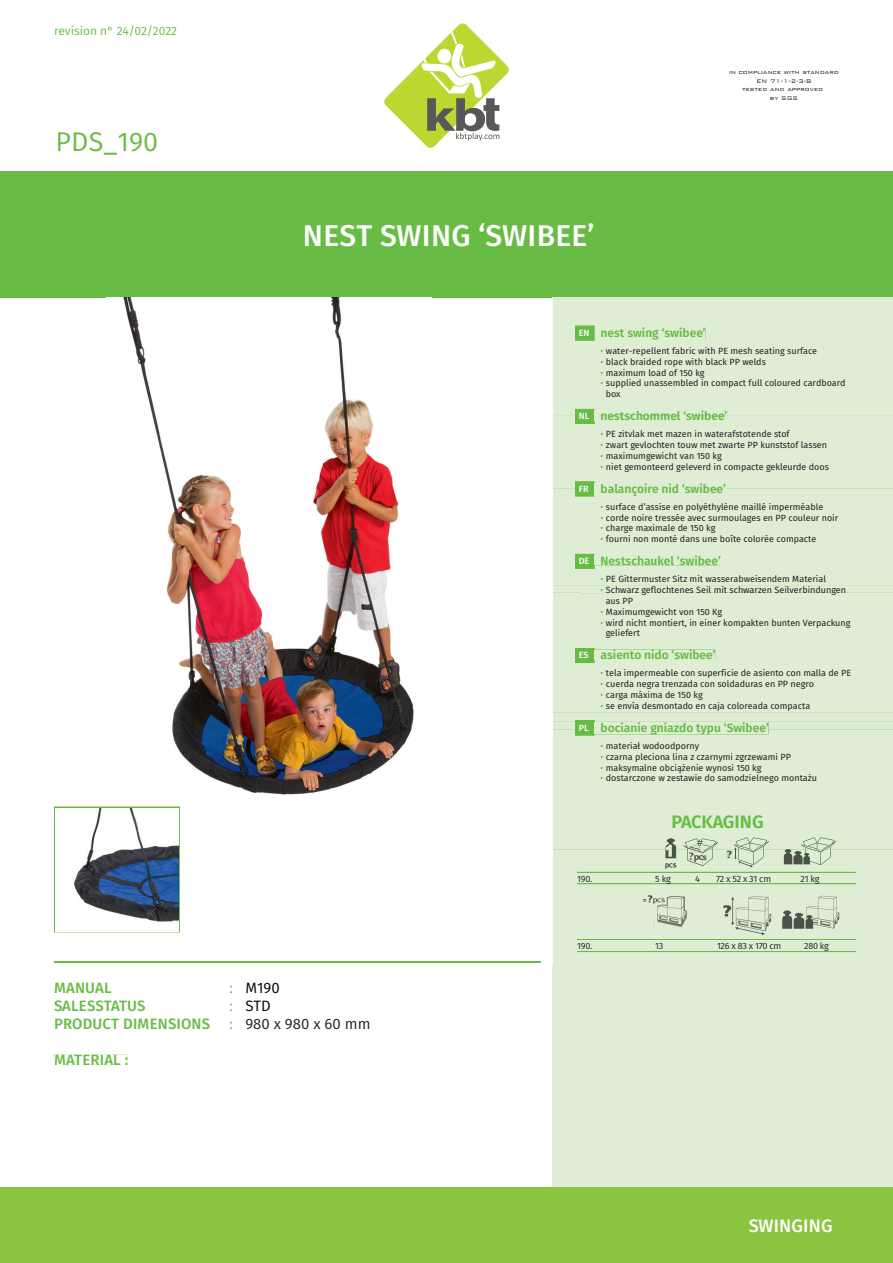
<style>
.page{position:relative;width:893px;height:1263px;background:#fff}
.page>*{position:absolute;margin:0;border:0;box-sizing:border-box;transform-origin:0 0}
.t1{font:500 30px "Fira Sans";letter-spacing:.01em;color:#fff}
.t2{font:27px "Fira Sans";color:#68bc45}
.t3{font:600 18px "Fira Sans";color:#68bc45}
.t4{font:500 18px "Fira Sans";letter-spacing:.01em;color:#fff}
.t5{font:500 15px "Fira Sans";letter-spacing:.01em;color:#68bc45}
.t6{font:15px "Fira Sans";color:#231f20}
.t7{font:15px/18px "Fira Sans";color:#000}
.t8{font:15px "Fira Sans";color:#68bc45}
.t9{font:600 12px "Fira Sans";color:#68bc45}
.t10{font:12px "Fira Sans";color:#68bc45}
.t11{font:700 10.95px "Eras ITC";color:#4a524a}
.t12{font:9.15px "Fira Sans";letter-spacing:-.03em;color:#231f20}
.t13{font:9px "Fira Sans";color:#231f20}
.t14{font:500 9px "Fira Sans";color:#fff}
.t15{font:700 8.25px "Fira Mono";color:#4a524a}
.t16{font:300 7.2px/8.6px "Bank Gothic BT";color:#231f20;text-align:center}
.s1{font-weight:500;font-size:9px}
.s2{color:#68bc45}
</style>
<div class="page">
<div style="left:0;top:178px;width:893px;height:120px;background:#68bc45"></div>
<div style="left:0;top:82px;width:893px;height:120px;background:#68bc45"></div>
<div style="left:0;top:1187px;width:893px;height:76px;background:#89c53f"></div>
<div style="left:0;top:0;width:893px;height:170px;background:#fff"></div>
<div style="left:553px;top:966px;width:340px;height:74px;background:#deedd4"></div>
<div style="left:553px;top:1040px;width:340px;height:96px;background:#deedd4"></div>
<div style="left:553px;top:1136px;width:340px;height:8px;background:#deedd4"></div>
<div style="left:553px;top:1144px;width:340px;height:42px;background:#deedd4"></div>
<hr style="left:54px;top:962px;width:487px;height:1px;background:#68bc45">
<svg style="left:55px;top:1054px;width:73px;height:11px"></svg>
<svg style="left:54px;top:806px;width:126px;height:126px"></svg>
<div style="left:553px;top:298px;width:340px;height:668px;background:#deedd4"></div>
<img style="left:637px;top:893px;width:56px;height:42px">
<img style="left:721px;top:893px;width:52px;height:42px">
<img style="left:780px;top:893px;width:70px;height:39px">
<img style="left:123px;top:298px;width:291px;height:497px">
<img style="left:56px;top:808px;width:123px;height:123px">
<svg style="left:384px;top:23px;width:125px;height:125px"></svg>
<img style="left:665px;top:838px;width:38px;height:31px">
<h3 class="t10" style="left:54px;top:23px;width:125px">revision n° 24/02/2022</h3>
<h2 class="t2" style="left:55px;top:123px;width:104px">PDS_190</h2>
<h1 class="t1" style="left:303px;top:214px;width:293px">NEST SWING ‘SWIBEE’</h1>
<p class="t16" style="left:729px;top:68px;width:111px">in compliance with standard<br>EN 71-1-2-3-8<br>tested and approved<br>by SGS</p>
<h3 class="t5" style="left:54px;top:977px;width:59px">MANUAL</h3>
<h3 class="t8" style="left:230px;top:977px;width:5px">:</h3>
<h3 class="t5" style="left:54px;top:995px;width:93px">SALESSTATUS</h3>
<h3 class="t8" style="left:229px;top:995px;width:5px">:</h3>
<h3 class="t5" style="left:54px;top:1013px;width:158px">PRODUCT DIMENSIONS</h3>
<h3 class="t8" style="left:229px;top:1013px;width:5px">:</h3>
<h3 class="t5" style="left:54px;top:1049px;width:76px">MATERIAL :</h3>
<h3 class="t7" style="left:245px;top:979px;width:36px">M190<br>STD</h3>
<h3 class="t6" style="left:245px;top:1013px;width:127px">980 x 980 x 60 mm</h3>
<h3 class="t9" style="left:584px;top:324px;width:124px"><span class="s1">S</span> nest swing ‘swibee’</h3>
<p class="t13" style="left:601px;top:345px;width:218px"><span class="s2">•</span> water-repellent fabric with PE mesh seating surface</p>
<p class="t13" style="left:601px;top:355px;width:167px"><span class="s2">•</span> black braided rope with black PP welds</p>
<p class="t13" style="left:601px;top:366px;width:105px"><span class="s2">•</span> maximum load of 150 kg</p>
<p class="t13" style="left:601px;top:377px;width:246px"><span class="s2">•</span> supplied unassembled in compact full coloured cardboard</p>
<h3 class="t9" style="left:579px;top:408px;width:150px"><span class="s1">ES</span> nestschommel ‘swibee’</h3>
<p class="t13" style="left:601px;top:428px;width:190px"><span class="s2">•</span> PE zitvlak met mazen in waterafstotende stof</p>
<p class="t13" style="left:601px;top:439px;width:228px"><span class="s2">•</span> zwart gevlochten touw met zwarte PP kunststof lassen</p>
<p class="t13" style="left:601px;top:449px;width:123px"><span class="s2">•</span> maximumgewicht van 150 kg</p>
<p class="t13" style="left:601px;top:460px;width:230px"><span class="s2">•</span> niet gemonteerd geleverd in compacte gekleurde doos</p>
<h3 class="t9" style="left:579px;top:480px;width:149px"><span class="s1">ES</span> balançoire nid ‘swibee’</h3>
<p class="t13" style="left:601px;top:500px;width:224px"><span class="s2">•</span> surface d’assise en polyéthylène maillé imperméable</p>
<p class="t13" style="left:601px;top:511px;width:239px"><span class="s2">•</span> corde noire tressée avec surmoulages en PP couleur noir</p>
<p class="t13" style="left:601px;top:522px;width:116px"><span class="s2">•</span> charge maximale de 150 kg</p>
<p class="t13" style="left:601px;top:533px;width:217px"><span class="s2">•</span> fourni non monté dans une boîte colorée compacte</p>
<h3 class="t9" style="left:579px;top:552px;width:144px"><span class="s1">ES</span> Nestschaukel ‘swibee’</h3>
<p class="t13" style="left:601px;top:573px;width:227px"><span class="s2">•</span> PE Gittermuster Sitz mit wasserabweisendem Material</p>
<p class="t13" style="left:601px;top:584px;width:247px"><span class="s2">•</span> Schwarz geflochtenes Seil mit schwarzen Seilverbindungen</p>
<p class="t13" style="left:601px;top:605px;width:123px"><span class="s2">•</span> Maximumgewicht von 150 Kg</p>
<p class="t13" style="left:601px;top:616px;width:251px"><span class="s2">•</span> wird nicht montiert, in einer kompakten bunten Verpackung</p>
<h3 class="t9" style="left:601px;top:647px;width:117px">asiento nido ‘swibee’</h3>
<p class="t13" style="left:601px;top:667px;width:252px"><span class="s2">•</span> tela impermeable con superficie de asiento con malla de PE</p>
<p class="t13" style="left:601px;top:678px;width:215px"><span class="s2">•</span> cuerda negra trenzada con soldaduras en PP negro</p>
<p class="t13" style="left:601px;top:688px;width:104px"><span class="s2">•</span> carga máxima de 150 kg</p>
<p class="t13" style="left:601px;top:699px;width:211px"><span class="s2">•</span> se envía desmontado en caja coloreada compacta</p>
<h3 class="t9" style="left:579px;top:719px;width:192px"><span class="s1">ES</span> bocianie gniazdo typu ‘Swibee’</h3>
<p class="t13" style="left:601px;top:739px;width:100px"><span class="s2">•</span> materiał wodoodporny</p>
<p class="t13" style="left:601px;top:750px;width:192px"><span class="s2">•</span> czarna pleciona lina z czarnymi zgrzewami PP</p>
<p class="t13" style="left:601px;top:761px;width:162px"><span class="s2">•</span> maksymalne obciążenie wynosi 150 kg</p>
<p class="t13" style="left:601px;top:772px;width:218px"><span class="s2">•</span> dostarczone w zestawie do samodzielnego montażu</p>
<h3 class="t3" style="left:671px;top:809px;width:94px">PACKAGING</h3>
<p class="t14" style="left:579px;top:326px;width:12px">EN</p>
<p class="t13" style="left:606px;top:388px;width:16px">box</p>
<p class="t14" style="left:579px;top:410px;width:12px">NL</p>
<p class="t14" style="left:579px;top:482px;width:11px">FR</p>
<p class="t14" style="left:579px;top:555px;width:12px">DE</p>
<p class="t13" style="left:606px;top:594px;width:29px">aus PP</p>
<p class="t13" style="left:606px;top:627px;width:36px">geliefert</p>
<p class="t14" style="left:579px;top:649px;width:11px">ES</p>
<p class="t14" style="left:579px;top:721px;width:11px">PL</p>
<p class="t15" style="left:702px;top:851px;width:6px">s</p>
<p class="t11" style="left:726px;top:848px;width:7px">?</p>
<p class="t12" style="left:577px;top:872px;width:16px">190.</p>
<p class="t12" style="left:655px;top:872px;width:17px">5 kg</p>
<p class="t12" style="left:695px;top:872px;width:6px">4</p>
<p class="t12" style="left:716px;top:872px;width:56px">72 x 52 x 31 cm</p>
<p class="t12" style="left:800px;top:872px;width:20px">21 kg</p>
<p class="t12" style="left:577px;top:939px;width:16px">190.</p>
<p class="t12" style="left:655px;top:939px;width:10px">13</p>
<p class="t12" style="left:717px;top:939px;width:66px">126 x 83 x 170 cm</p>
<p class="t12" style="left:804px;top:939px;width:26px">280 kg</p>
<h3 class="t4" style="left:749px;top:1213px;width:85px">SWINGING</h3>
</div>
